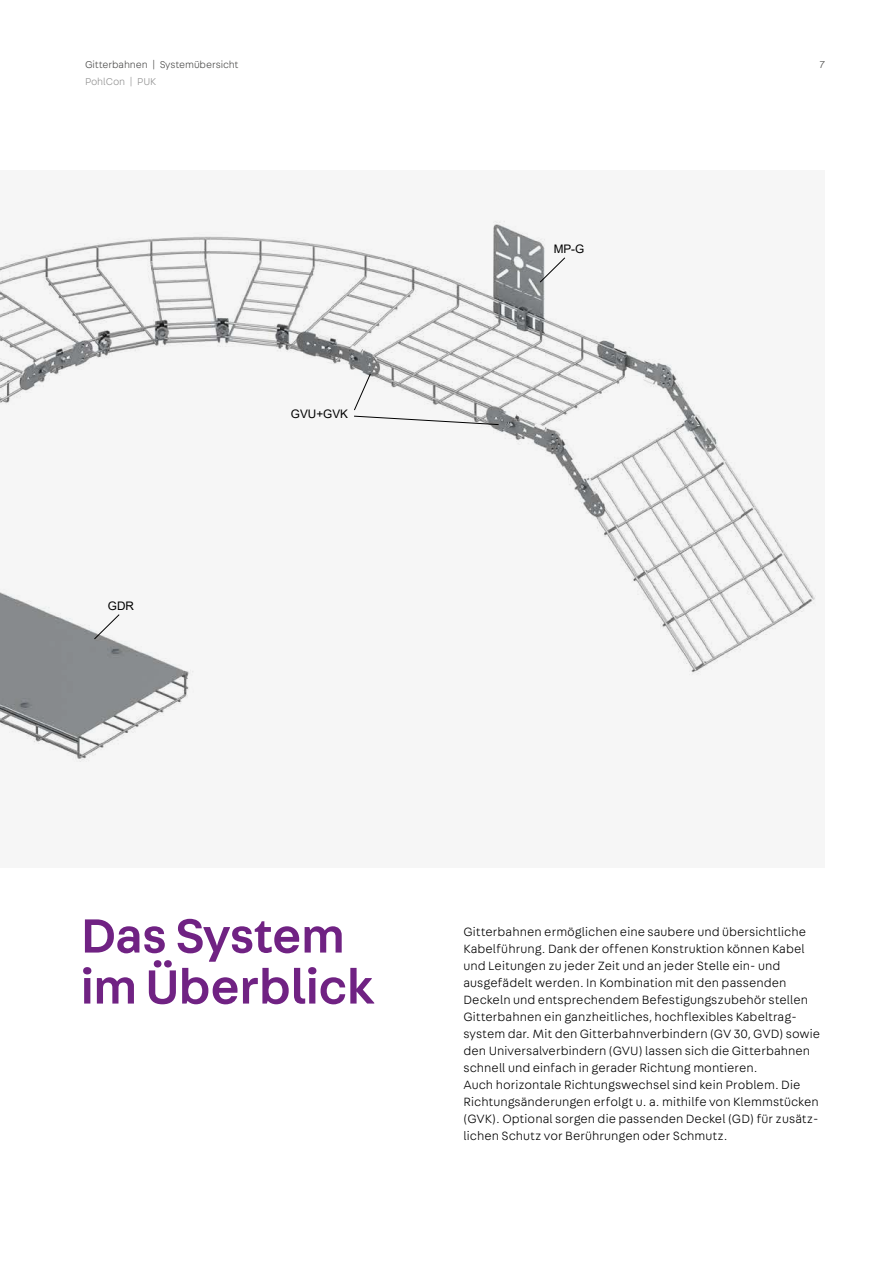
<style>
.page{position:relative;width:893px;height:1263px;background:#fff}
.page>*{position:absolute;margin:0;border:0;box-sizing:border-box;transform-origin:0 0}
.t1{font:500 51px/51px "Fabriga";letter-spacing:-.01em;color:#702283}
.t2{font:300 12.75px/17px "Fabriga";letter-spacing:.005em;color:#000}
.t3{font:11.7px "Arial";color:#000}
.t4{font:300 10.5px "Fabriga";letter-spacing:-.01em;color:#4a4a49}
.t5{font:300 10.5px "Fabriga";letter-spacing:-.01em;color:#929292}
</style>
<div class="page">
<img style="left:0;top:220px;width:816px;height:542px">
<svg style="left:93px;top:614px;width:27px;height:26px"></svg>
<svg style="left:353px;top:373px;width:146px;height:52px"></svg>
<svg style="left:539px;top:257px;width:27px;height:26px"></svg>
<p class="t4" style="left:85px;top:58px;width:155px">Gitterbahnen | Systemübersicht</p>
<p class="t5" style="left:85px;top:75px;width:73px">PohlCon | PUK</p>
<p class="t3" style="left:108px;top:598px;width:28px">GDR</p>
<p class="t3" style="left:291px;top:406px;width:59px">GVU+GVK</p>
<p class="t3" style="left:554px;top:241px;width:32px">MP-G</p>
<p class="t4" style="left:819px;top:58px;width:7px">7</p>
<h1 class="t1" style="left:81px;top:908px;width:295px">Das System im Überblick</h1>
<p class="t2" style="left:463px;top:922px;width:358px">Gitterbahnen ermöglichen eine saubere und übersichtliche Kabelführung. Dank der offenen Konstruktion können Kabel und Leitungen zu jeder Zeit und an jeder Stelle ein- und ausgefädelt werden. In Kombination mit den passenden Deckeln und entsprechendem Befestigungszubehör stellen Gitterbahnen ein ganzheitliches, hochflexibles Kabeltrag&shy;system dar. Mit den Gitterbahnverbindern (GV 30, GVD) sowie den Universalverbindern (GVU) lassen sich die Gitterbahnen schnell und einfach in gerader Richtung montieren.<br>Auch horizontale Richtungswechsel sind kein Problem. Die Richtungsänderungen erfolgt u. a. mithilfe von Klemmstücken (GVK). Optional sorgen die passenden Deckel (GD) für zusätz&shy;lichen Schutz vor Berührungen oder Schmutz.</p>
</div>
